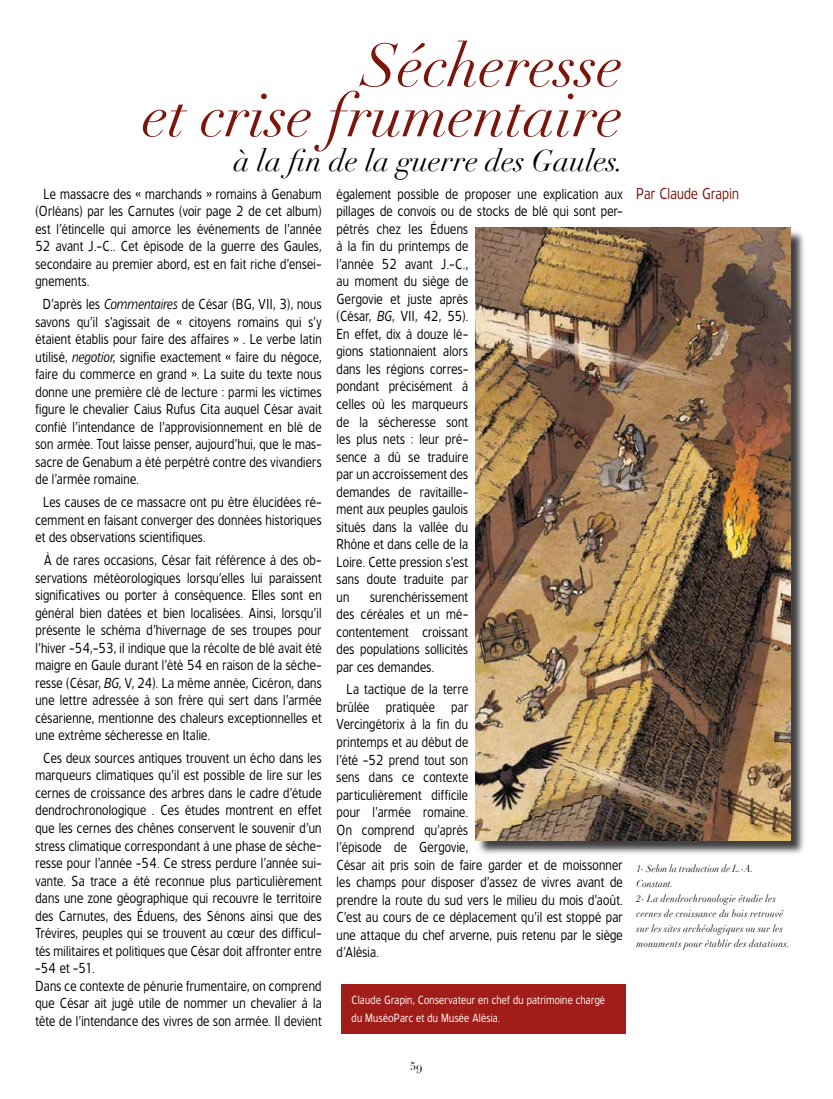
<style>
.page{position:relative;width:833px;height:1099px;background:#fff}
.page>*{position:absolute;margin:0;border:0;box-sizing:border-box;transform-origin:0 0}
.t1{font:italic 60px/50px "Didot";color:#7c150c;text-align:right}
.t2{font:italic 30px "Didot";color:#000}
.t3{font:15px "TF Forever Two";letter-spacing:.02em;color:#7c150c;scale:.9 1}
.t4{font:13.75px/17.5px "TF Forever Two";letter-spacing:.025em;color:#000;text-align:justify;scale:.9 1}
.t5{font:11.25px/17.5px "TF Forever Two";letter-spacing:.035em;color:#fff;scale:.9 1}
.t6{font:11.25px "Didot";color:#000}
.t7{font:italic 10px/15px "Didot";letter-spacing:.035em;color:#000;scale:.9 1}
.s1{font-style:italic}
</style>
<div class="page">
<div style="left:477px;top:230px;width:329px;height:625px;background:#000;opacity:.75"></div>
<img style="left:475px;top:228px;width:315px;height:612px">
<div style="left:341px;top:983px;width:284px;height:50px;background:#a11d1a"></div>
<h1 class="t1" style="left:143px;top:41px;width:481px">Sécheresse<br>et crise frumentaire</h1>
<h2 class="t2" style="left:234px;top:142px;width:392px">à la fin de la guerre des Gaules.</h2>
<p class="t4" style="left:35px;top:185px;width:319px;text-indent:8px">Le massacre des « marchands » romains à Genabum (Orléans) par les Carnutes (voir page 2 de cet album) est l’étincelle qui amorce les événements de l’année 52 avant J.-C.. Cet épisode de la guerre des Gaules, secondaire au premier abord, est en fait riche d’ensei&shy;gnements.</p>
<p class="t4" style="left:35px;top:295px;width:319px;text-indent:7px">D’après les <span class="s1">Commentaires</span> de César (BG, VII, 3), nous savons qu’il s’agissait de « citoyens romains qui s’y étaient établis pour faire des affaires » . Le verbe latin utilisé, <span class="s1">negotior</span>, signifie exactement « faire du négoce, faire du commerce en grand ». La suite du texte nous donne une première clé de lecture : parmi les victimes figure le chevalier Caius Rufus Cita auquel César avait confié l’intendance de l’approvisionnement en blé de son armée. Tout laisse penser, aujourd’hui, que le mas&shy;sacre de Genabum a été perpétré contre des vivandiers de l’armée romaine.</p>
<p class="t4" style="left:35px;top:493px;width:319px;text-indent:8px">Les causes de ce massacre ont pu être élucidées ré&shy;cemment en faisant converger des données historiques et des observations scientifiques.</p>
<p class="t4" style="left:35px;top:551px;width:319px;text-indent:9px">À de rares occasions, César fait référence à des ob&shy;servations météorologiques lorsqu’elles lui paraissent significatives ou porter à conséquence. Elles sont en général bien datées et bien localisées. Ainsi, lorsqu’il présente le schéma d’hivernage de ses troupes pour l’hiver -54,-53, il indique que la récolte de blé avait été maigre en Gaule durant l’été 54 en raison de la séche&shy;resse (César, <span class="s1">BG</span>, V, 24). La même année, Cicéron, dans une lettre adressée à son frère qui sert dans l’armée césarienne, mentionne des chaleurs exceptionnelles et une extrême sécheresse en Italie.</p>
<p class="t4" style="left:35px;top:749px;width:319px;text-align:left;text-indent:8px">Ces deux sources antiques trouvent un écho dans les marqueurs climatiques qu’il est possible de lire sur les cernes de croissance des arbres dans le cadre d’étude dendrochronologique . Ces études montrent en effet que les cernes des chênes conservent le souvenir d’un stress climatique correspondant à une phase de séche&shy;resse pour l’année -54. Ce stress perdure l’année sui&shy;vante. Sa trace a été reconnue plus particulièrement dans une zone géographique qui recouvre le territoire des Carnutes, des Éduens, des Sénons ainsi que des Trévires, peuples qui se trouvent au cœur des difficul&shy;tés militaires et politiques que César doit affronter entre -54 et -51.<br>Dans ce contexte de pénurie frumentaire, on comprend que César ait jugé utile de nommer un chevalier à la tête de l’intendance des vivres de son armée. Il devient</p>
<p class="t4" style="left:336px;top:185px;width:319px;text-align:left">également possible de proposer une explication aux pillages de convois ou de stocks de blé qui sont per&shy;pétrés chez les Éduens<br>à la fin du printemps de<br>l’année 52 avant J.-C.,<br>au moment du siège de<br>Gergovie et juste après<br>(César, <span class="s1">BG</span>, VII, 42, 55).<br>En effet, dix à douze lé-<br>gions stationnaient alors<br>dans les régions corres-<br>pondant précisément à<br>celles où les marqueurs<br>de la sécheresse sont<br>les plus nets : leur pré-<br>sence a dû se traduire<br>par un accroissement des<br>demandes de ravitaille-<br>ment aux peuples gaulois<br>situés dans la vallée du<br>Rhône et dans celle de la<br>Loire. Cette pression s’est<br>sans doute traduite par<br>un</p>
<p class="t4" style="left:336px;top:587px;width:148px;text-indent:34px">surenchérissement des céréales et un mé&shy;contentement croissant des populations sollicités par ces demandes.</p>
<p class="t4" style="left:336px;top:680px;width:319px;text-align:left;text-indent:10px">La tactique de la terre<br>brûlée pratiquée par<br>Vercingétorix à la fin du<br>printemps et au début de<br>l’été -52 prend tout son<br>sens dans ce contexte<br>particulièrement difficile<br>pour l’armée romaine.<br>On comprend qu’après<br>l’épisode de Gergovie,<br>César ait pris soin de faire garder et de moissonner les champs pour disposer d’assez de vivres avant de prendre la route du sud vers le milieu du mois d’août.<br>C’est au cours de ce déplacement qu’il est stoppé par une attaque du chef arverne, puis retenu par le siège d’Alésia.</p>
<p class="t5" style="left:351px;top:991px;width:283px">Claude Grapin, Conservateur en chef du patrimoine chargé du MuséoParc et du Musée Alésia.</p>
<p class="t3" style="left:636px;top:185px;width:116px">Par Claude Grapin</p>
<p class="t7" style="left:636px;top:861px;width:172px">1- Selon la traduction de L.-A.<br>Constant.<br>2- La dendrochronologie étudie les cernes de croissance du bois retrouvé sur les sites archéologiques ou sur les monuments pour établir des datations.</p>
<p class="t6" style="left:411px;top:1059px;width:13px">59</p>
</div>
